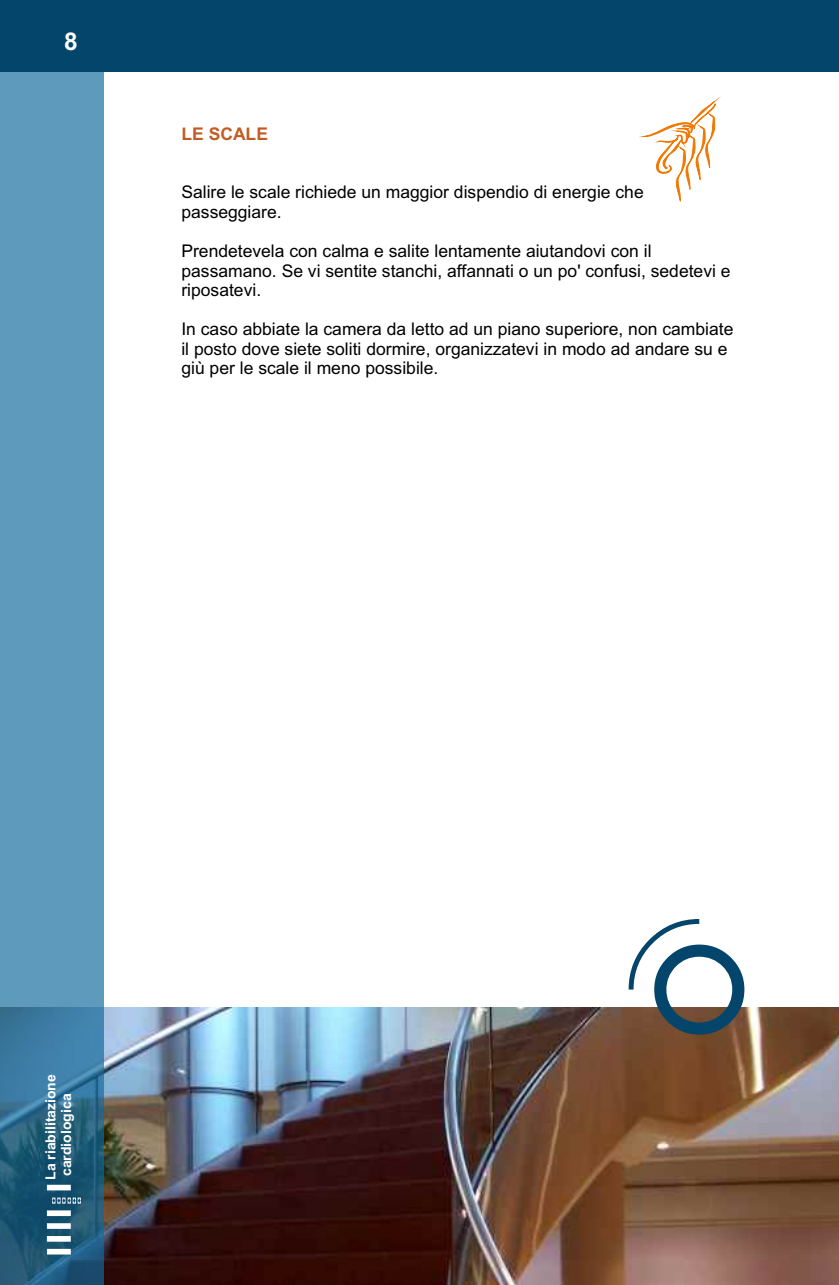
<style>
.page{position:relative;width:839px;height:1285px;background:#fff}
.page>*{position:absolute;margin:0;border:0;box-sizing:border-box;transform-origin:0 0}
.t1{font:700 24.5px "Arial";color:#fff}
.t2{font:17.5px/19.6px "Arial";color:#000}
.t3{font:700 17.5px "Arial";color:#c25c24}
.t4{font:700 14px/15.6px "Arial";color:#fff}
</style>
<div class="page">
<img style="left:104px;top:1008px;width:734px;height:277px">
<div style="left:0;top:0;width:104px;height:1285px;background:#126b9c;opacity:.68"></div>
<div style="left:0;top:0;width:838px;height:72px;background:#03456b"></div>
<svg style="left:47px;top:1185px;width:34px;height:69px"></svg>
<svg style="left:643px;top:101px;width:72px;height:101px"></svg>
<svg style="left:628px;top:919px;width:116px;height:116px"></svg>
<h1 class="t1" style="left:64px;top:32px;width:15px">8</h1>
<p class="t3" style="left:181px;top:127px;width:88px">LE SCALE</p>
<p class="t2" style="left:181px;top:184px;width:463px">Salire le scale richiede un maggior dispendio di energie che passeggiare.</p>
<p class="t2" style="left:181px;top:243px;width:550px">Prendetevela con calma e salite lentamente aiutandovi con il passamano. Se vi sentite stanchi, affannati o un po' confusi, sedetevi e riposatevi.</p>
<p class="t2" style="left:181px;top:321px;width:553px">In caso abbiate la camera da letto ad un piano superiore, non cambiate il posto dove siete soliti dormire, organizzatevi in modo ad andare su e giù per le scale il meno possibile.</p>
<p class="t4" style="left:44px;top:1180px;width:107px;rotate:-90deg">La riabilitazione cardiologica</p>
</div>
